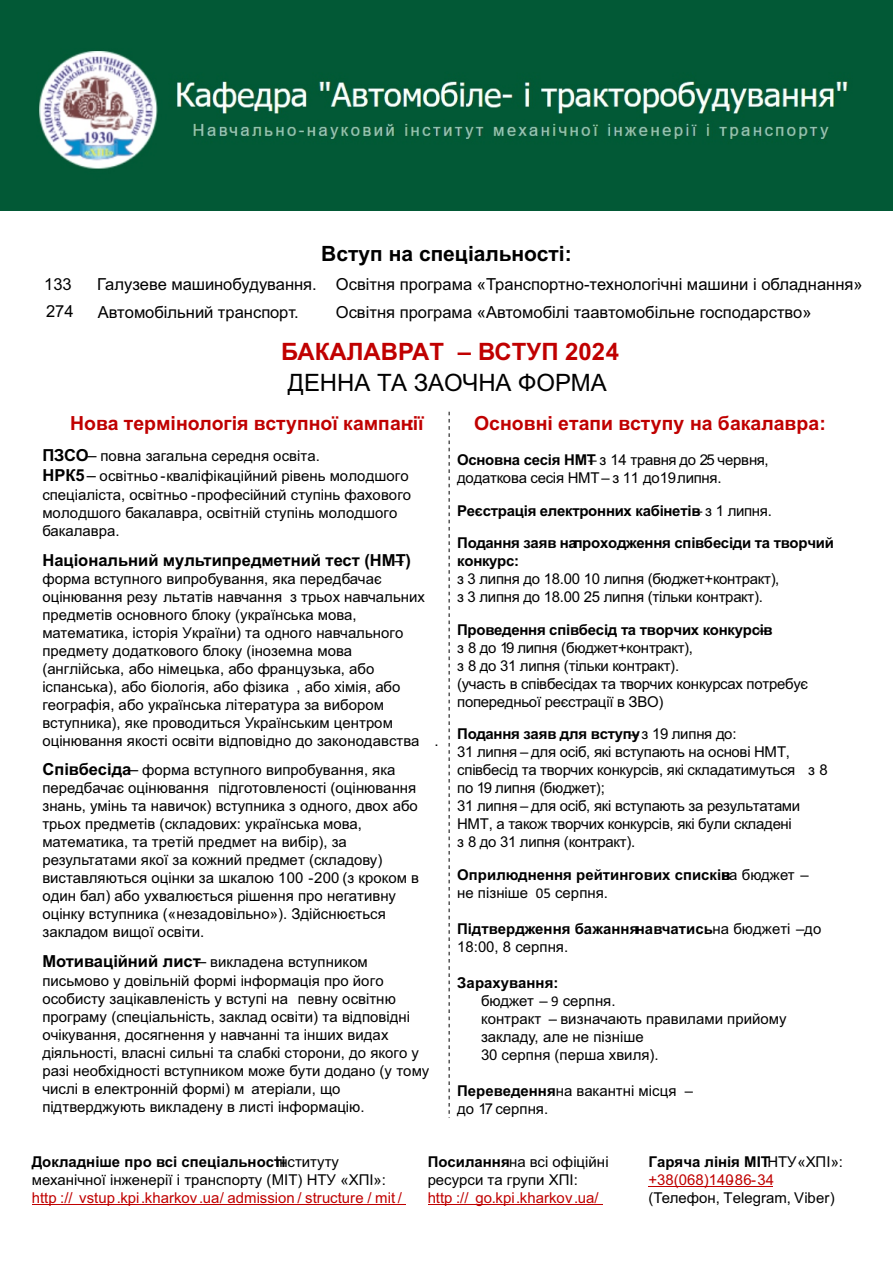
<style>
.page{position:relative;width:893px;height:1263px;background:#fff}
.page>*{position:absolute;margin:0;border:0;box-sizing:border-box;transform-origin:0 0}
.t1{font:700 24px "Arial";color:#c00000}
.t2{font:24px "Arial";color:#000}
.t3{font:700 21px "Arial";color:#000}
.t4{font:700 19.5px "Arial";color:#c00000}
.t5{font:16.5px "Arial";color:#000}
.t6{font:700 16.5px "Arial";color:#000}
.t7{font:15px/18px "Arial";color:#000}
.t8{font:15px/18px "Arial";letter-spacing:-.02em;color:#000}
.t9{font:700 15px/32.4px "Arial";letter-spacing:-.01em;color:#000}
.t10{font:15px/18px "Arial";color:#c00000}
.s1{font-weight:700;font-size:16.5px}
.s2{font-size:16.5px}
.s3{font-weight:400}
.s4{font-weight:700}
.s5{font-family:"Calibri";font-weight:400}
.s6{font-family:"Calibri"}
.s7{font-weight:700;color:#000}
.s8{color:#000}
</style>
<div class="page">
<hr style="left:32px;top:1204px;width:374px;height:1px;background:#c00000">
<hr style="left:428px;top:1204px;width:174px;height:1px;background:#c00000">
<hr style="left:649px;top:1186px;width:124px;height:1px;background:#c00000">
<svg style="left:449px;top:412px;width:1px;height:706px"></svg>
<img style="left:0;top:0;width:893px;height:210px">
<h2 class="t3" style="left:321px;top:246px;width:252px">Вступ на спеціальності:</h2>
<p class="t5" style="left:44px;top:278px;width:29px">133</p>
<p class="t5" style="left:97px;top:278px;width:767px">Галузеве машинобудування. Освітня програма «Транспортно-технологічні машини і обладнання»</p>
<p class="t5" style="left:46px;top:305px;width:29px">274</p>
<p class="t5" style="left:98px;top:306px;width:203px">Автомобільний транспорт.</p>
<p class="t5" style="left:336px;top:306px;width:477px">Освітня програма «Автомобілі таавтомобільне господарство»</p>
<h1 class="t1" style="left:281px;top:343px;width:339px">БАКАЛАВРАТ – ВСТУП 2024</h1>
<h1 class="t2" style="left:288px;top:374px;width:321px">ДЕННА ТА ЗАОЧНА ФОРМА</h1>
<h3 class="t4" style="left:70px;top:416px;width:355px">Нова термінологія вступної кампан:ії</h3>
<p class="t7" style="left:42px;top:448px;width:368px;line-height:19.8px"><span class="s1">ПЗСО</span><span class="s2">–</span> повна загальна середня освіта.<br><span class="s1">НРК5</span><span class="s2">–</span> освітньо -кваліфікаційний рівень молодшого</p>
<p class="t7" style="left:42px;top:487px;width:370px">спеціаліста, освітньо -професійний ступінь фахового молодшого бакалавра, освітній ступінь молодшого бакалавра.</p>
<p class="t6" style="left:42px;top:554px;width:370px">Національний мультипредметний тест (НМТ<span class="s3">–</span>)</p>
<p class="t7" style="left:42px;top:571px;width:398px">форма вступного випробування, яка передбачає оцінювання резу льтатів навчання з трьох навчальних предметів основного блоку (українська мова, математика, історія України) та одного навчального предмету додаткового блоку (іноземна мова<br>(англійська, або німецька, або французька, або іспанська), або біологія, або фізика , або хімія, або географія, або українська література за вибором вступника), яке проводиться Українським центром оцінювання якості освіти відповідно до законодавства .</p>
<p class="t7" style="left:42px;top:762px;width:378px"><span class="s1">Співбесіда</span><span class="s2">–</span> форма вступного випробування, яка передбачає оцінювання підготовленості (оцінювання знань, умінь та навичок) вступника з одного, двох або трьох предметів (складових: українська мова, математика, та третій предмет на вибір), за результатами якої за кожний предмет (складову) виставляються оцінки за шкалою 100 -200 (з кроком в один бал) або ухвалюється рішення про негативну оцінку вступника («незадовільно»). Здійснюється закладом вищої освіти.</p>
<p class="t7" style="left:42px;top:954px;width:389px"><span class="s1">Мотиваційний лист</span><span class="s2">–</span> викладена вступником письмово у довільній формі інформація про його особисту зацікавленість у вступі на певну освітню програму (спеціальність, заклад освіти) та відповідні очікування, досягнення у навчанні та інших видах діяльності, власні сильні та слабкі сторони, до якого у разі необхідності вступником може бути додано (у тому числі в електронній формі) м атеріали, що підтверджують викладену в листі інформацію.</p>
<h3 class="t4" style="left:474px;top:416px;width:353px">Основні етапи вступу на бакалавра:</h3>
<p class="t8" style="left:457px;top:452px;width:313px"><span class="s4">Основна сесія НМТ</span>– з 14 травня до 25 червня, додаткова сесія НМТ– з 11 до19липня.</p>
<p class="t9" style="left:457px;top:496px;width:378px">Реєстрація електронних кабінетів<span class="s3">– з 1 липня.<br></span>Подання заяв напроходження співбесіди та творчий</p>
<p class="t9" style="left:457px;top:546px;width:63px">конкурс:</p>
<p class="t8" style="left:457px;top:571px;width:324px">з 3 липня до 18.00 10 липня (бюджет+контракт), з 3 липня до 18.00 25 липня (тільки контракт).</p>
<p class="t8" style="left:457px;top:622px;width:352px"><span class="s4">Проведення співбесід та творчих конкурс</span>–<span class="s4">ів<br></span>з 8 до 19 липня (бюджет+контракт),<br>з 8 до 31 липня (тільки контракт).<br>(участь в співбесідах та творчих конкурсах потребує попередньої реєстрації в ЗВО)</p>
<p class="t8" style="left:457px;top:726px;width:372px"><span class="s4">Подання заяв для вступ</span>–<span class="s4">у</span>з 19 липня до:<br>31 липня – для осіб, які вступають на основі НМТ, співбесід та творчих конкурсів, які складатимуться з 8 по 19 липня (бюджет);<br>31 липня – для осіб, які вступають за результатами НМТ, а також творчих конкурсів, які були складені<br>з 8 до 31 липня (контракт).</p>
<p class="t9" style="left:457px;top:866px;width:353px;line-height:18.1px">Оприлюднення рейтингових списків<span class="s3">на бюджет – не пізніше</span> <span class="s5">05</span> <span class="s3">серпня.</span></p>
<p class="t9" style="left:457px;top:921px;width:366px;line-height:18px">Підтвердження бажання навчатись<span class="s3">на бюджеті –до<br>18:00, 8 серпня.</span></p>
<p class="t7" style="left:481px;top:975px;width:307px;text-indent:-24px"><span class="s4">Зарахування:<br></span>бюджет – <span class="s6">9</span> серпня.<br>контракт – визначають правилами прийому закладу, але не пізніше<br>30 серпня (перша хвиля).</p>
<p class="t7" style="left:457px;top:1083px;width:237px"><span class="s4">Переведення</span>на вакантні місця – до 17 серпня.</p>
<p class="t7" style="left:32px;top:1154px;width:356px"><span class="s4">Докладніше про всі спеціальності</span>Інституту механічної інженерії і транспорту (МІТ) НТУ «ХПІ»:</p>
<p class="t10" style="left:32px;top:1190px;width:372px">http :// vstup.kpi.kharkov.ua/ admission / structure / mit /</p>
<p class="t7" style="left:428px;top:1154px;width:182px"><span class="s4">Посилання</span>на всі офіційні ресурси та групи ХПІ:</p>
<p class="t10" style="left:428px;top:1190px;width:173px">http :// go.kpi.kharkov.ua/</p>
<p class="t10" style="left:649px;top:1154px;width:196px"><span class="s7">Гаряча лінія МІТ</span> <span class="s8">НТУ«ХПІ»: </span>+38(068)140-86-34</p>
<p class="t7" style="left:649px;top:1190px;width:188px">(Телефон, Telegram, Viber)</p>
</div>
